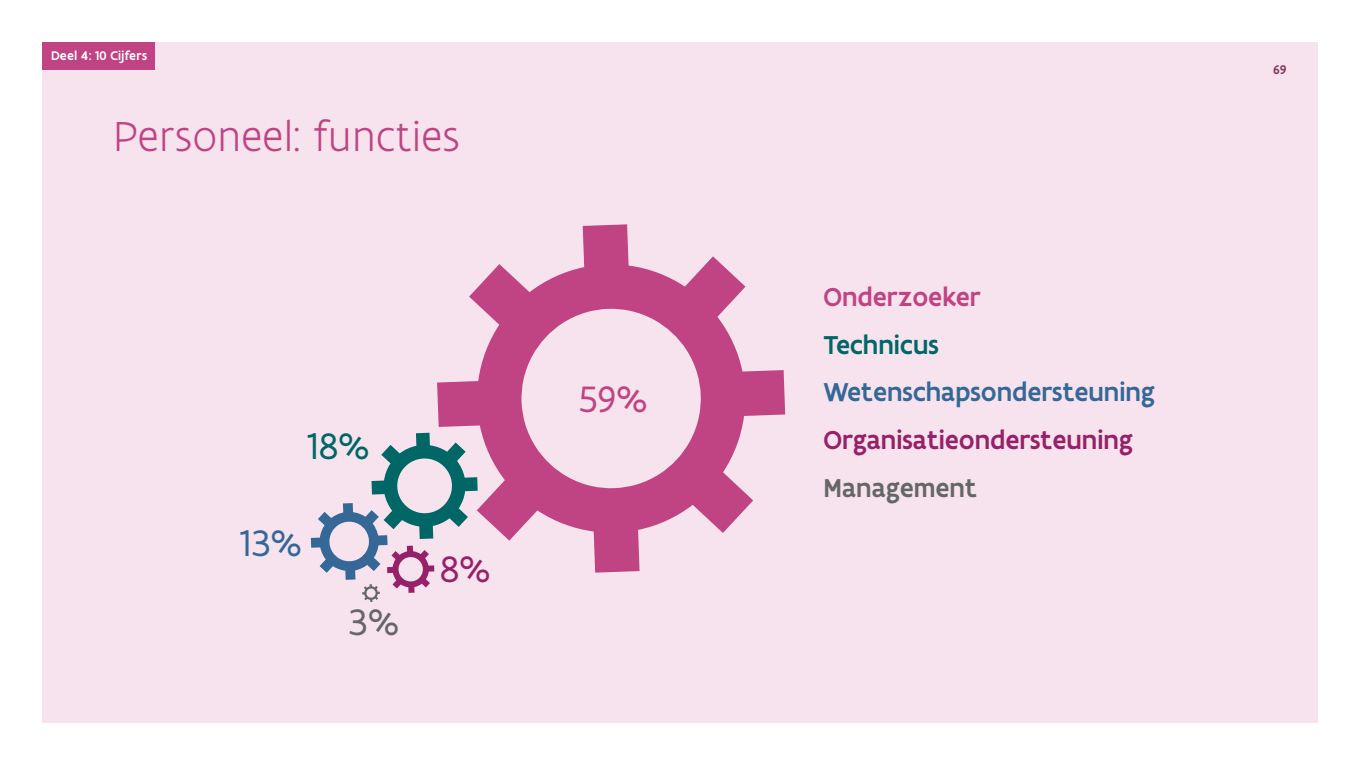
<style>
.page{position:relative;width:1361px;height:766px;background:#fff}
.page>*{position:absolute;margin:0;border:0;box-sizing:border-box;transform-origin:0 0}
.t1{font:300 45px "Flanders Art Sans";letter-spacing:-.01em;color:#c04384}
.t2{font:39.45px "Flanders Art Sans";color:#066}
.t3{font:39.45px "Flanders Art Sans";color:#356797}
.t4{font:39.45px "Flanders Art Sans";color:#c04383}
.t5{font:39.45px "Flanders Art Sans";color:#972169}
.t6{font:39.45px "Flanders Art Sans";color:#666667}
.t7{font:500 27.75px "Flanders Art Sans";color:#356797}
.t8{font:500 27.75px "Flanders Art Sans";color:#972169}
.t9{font:500 27.75px "Flanders Art Sans";color:#c04383}
.t10{font:500 27.75px "Flanders Art Sans";color:#666667}
.t11{font:500 27.75px "Flanders Art Sans";color:#066}
.t12{font:500 13.5px "Flanders Art Sans";letter-spacing:.02em;color:#fff}
.t13{font:500 13.5px "Flanders Art Sans";color:#843860}
</style>
<div class="page">
<div style="left:43px;top:43px;width:1275px;height:680px;background:#f6e3ed"></div>
<div style="left:43px;top:43px;width:112px;height:27px;background:#c04384"></div>
<svg style="left:437px;top:224px;width:348px;height:348px"></svg>
<svg style="left:311px;top:432px;width:167px;height:169px"></svg>
<p class="t12" style="left:51px;top:47px;width:98px">Deel 4: 10 Cijfers</p>
<h1 class="t1" style="left:113px;top:109px;width:349px">Personeel: functies</h1>
<h2 class="t2" style="left:307px;top:421px;width:64px">18%</h2>
<h2 class="t3" style="left:240px;top:518px;width:64px">13%</h2>
<h2 class="t6" style="left:349px;top:598px;width:52px">3%</h2>
<h2 class="t5" style="left:440px;top:544px;width:52px">8%</h2>
<h2 class="t4" style="left:579px;top:374px;width:70px">59%</h2>
<p class="t9" style="left:823px;top:279px;width:159px">Onderzoeker</p>
<p class="t11" style="left:823px;top:327px;width:117px">Technicus</p>
<p class="t7" style="left:823px;top:375px;width:333px">Wetenschapsondersteuning</p>
<p class="t8" style="left:823px;top:422px;width:311px">Organisatieondersteuning</p>
<p class="t10" style="left:823px;top:470px;width:155px">Management</p>
<p class="t13" style="left:1273px;top:61px;width:15px">69</p>
</div>
